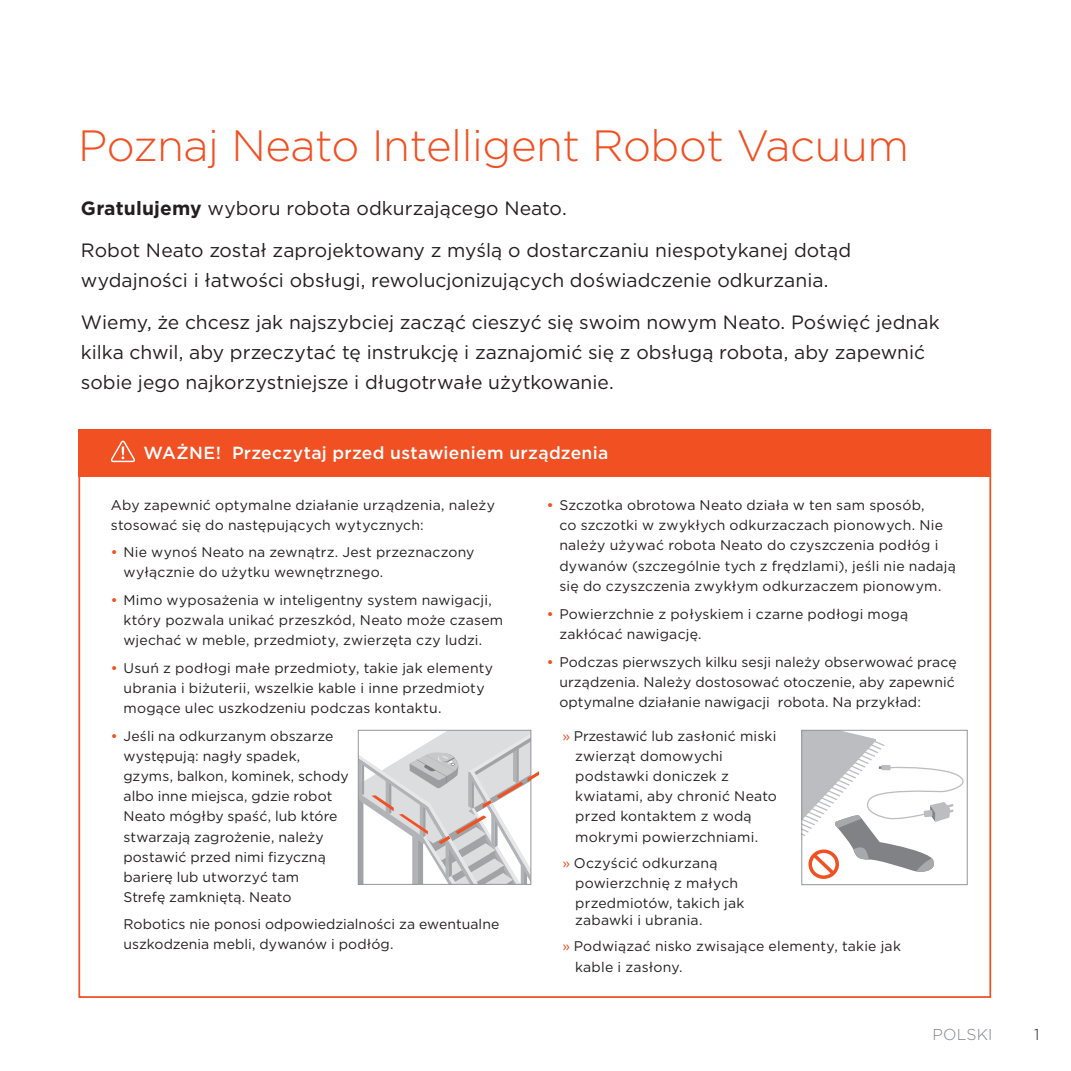
<style>
.page{position:relative;width:1071px;height:1071px;background:#fff}
.page>*{position:absolute;margin:0;border:0;box-sizing:border-box;transform-origin:0 0}
.t1{font:300 43.75px "Gotham";letter-spacing:-.01em;color:#f05022}
.t2{font:19.25px/29.8px "Gotham";color:#231f20}
.t3{font:500 17.5px "Gotham";letter-spacing:.02em;color:#fff}
.t4{font:300 15.75px "Gotham";letter-spacing:.01em;color:#808285}
.t5{font:300 15.75px "Gotham";color:#231f20}
.t6{font:14px/20.1px "Gotham";letter-spacing:.01em;color:#231f20}
.s1{font-weight:700}
.s2{font-weight:500;color:#f05022}
.s3{color:#f05022}
</style>
<div class="page">
<div style="left:78px;top:429px;width:913px;height:48px;background:#f05022"></div>
<svg style="left:111px;top:441px;width:24px;height:21px"></svg>
<svg style="left:802px;top:730px;width:166px;height:148px"></svg>
<div style="left:808px;top:850px;width:31px;height:29px;border:4px solid #f05022;border-radius:50%"></div>
<svg style="left:358px;top:730px;width:181px;height:154px"></svg>
<h1 class="t1" style="left:78px;top:118px;width:833px">Poznaj Neato Intelligent Robot Vacuum</h1>
<h2 class="t2" style="left:81px;top:193px;width:487px"><span class="s1">Gratulujemy</span> wyboru robota odkurzającego Neato.</h2>
<h2 class="t2" style="left:81px;top:235px;width:772px">Robot Neato został zaprojektowany z myślą o dostarczaniu niespotykanej dotąd wydajności i łatwości obsługi, rewolucjonizujących doświadczenie odkurzania.</h2>
<h2 class="t2" style="left:81px;top:307px;width:860px">Wiemy, że chcesz jak najszybciej zacząć cieszyć się swoim nowym Neato. Poświęć jednak kilka chwil, aby przeczytać tę instrukcję i zaznajomić się z obsługą robota, aby zapewnić sobie jego najkorzystniejsze i długotrwałe użytkowanie.</h2>
<p class="t3" style="left:143px;top:441px;width:466px">WAŻNE! Przeczytaj przed ustawieniem urządzenia</p>
<p class="t6" style="left:111px;top:495px;width:386px">Aby zapewnić optymalne działanie urządzenia, należy stosować się do następujących wytycznych:</p>
<p class="t6" style="left:123px;top:541px;width:353px;text-indent:-13px"><span class="s2">•</span> Nie wynoś Neato na zewnątrz. Jest przeznaczony wyłącznie do użytku wewnętrznego.</p>
<p class="t6" style="left:123px;top:590px;width:381px;text-indent:-13px"><span class="s2">•</span> Mimo wyposażenia w inteligentny system nawigacji, który pozwala unikać przeszkód, Neato może czasem wjechać w meble, przedmioty, zwierzęta czy ludzi.</p>
<p class="t6" style="left:123px;top:658px;width:371px;text-indent:-13px"><span class="s2">•</span> Usuń z podłogi małe przedmioty, takie jak elementy ubrania i biżuterii, wszelkie kable i inne przedmioty mogące ulec uszkodzeniu podczas kontaktu.</p>
<p class="t6" style="left:559px;top:495px;width:398px;text-indent:-13px"><span class="s2">•</span> Szczotka obrotowa Neato działa w ten sam sposób,<br>co szczotki w zwykłych odkurzaczach pionowych. Nie należy używać robota Neato do czyszczenia podłóg i dywanów (szczególnie tych z frędzlami), jeśli nie nadają się do czyszczenia zwykłym odkurzaczem pionowym.</p>
<p class="t6" style="left:559px;top:603px;width:350px;text-indent:-13px"><span class="s2">•</span> Powierzchnie z połyskiem i czarne podłogi mogą zakłócać nawigację.</p>
<p class="t6" style="left:559px;top:651px;width:399px;text-indent:-13px"><span class="s2">•</span> Podczas pierwszych kilku sesji należy obserwować pracę urządzenia. Należy dostosować otoczenie, aby zapewnić optymalne działanie nawigacji robota. Na przykład:</p>
<p class="t6" style="left:123px;top:726px;width:227px;text-indent:-13px"><span class="s2">•</span> Jeśli na odkurzanym obszarze występują: nagły spadek, gzyms, balkon, kominek, schody albo inne miejsca, gdzie robot<br>Neato mógłby spaść, lub które stwarzają zagrożenie, należy postawić przed nimi fizyczną barierę lub utworzyć tam<br>Strefę zamkniętą. Neato</p>
<p class="t6" style="left:575px;top:726px;width:203px;text-indent:-13px"><span class="s3">»</span> Przestawić lub zasłonić miski zwierząt domowychi podstawki doniczek z kwiatami, aby chronić Neato przed kontaktem z wodą mokrymi powierzchniami.</p>
<p class="t6" style="left:575px;top:853px;width:171px;text-indent:-13px"><span class="s3">»</span> Oczyścić odkurzaną powierzchnię z małych przedmiotów, takich jak</p>
<p class="t6" style="left:123px;top:914px;width:377px">Robotics nie ponosi odpowiedzialności za ewentualne uszkodzenia mebli, dywanów i podłóg.</p>
<p class="t6" style="left:563px;top:907px;width:340px;line-height:26.4px;text-indent:13px">zabawki i ubrania.<br><span class="s3">»</span> Podwiązać nisko zwisające elementy, takie jak</p>
<p class="t6" style="left:575px;top:956px;width:109px">kable i zasłony.</p>
<p class="t4" style="left:932px;top:1024px;width:62px">POLSKI</p>
<p class="t5" style="left:1034px;top:1024px;width:7px">1</p>
</div>
